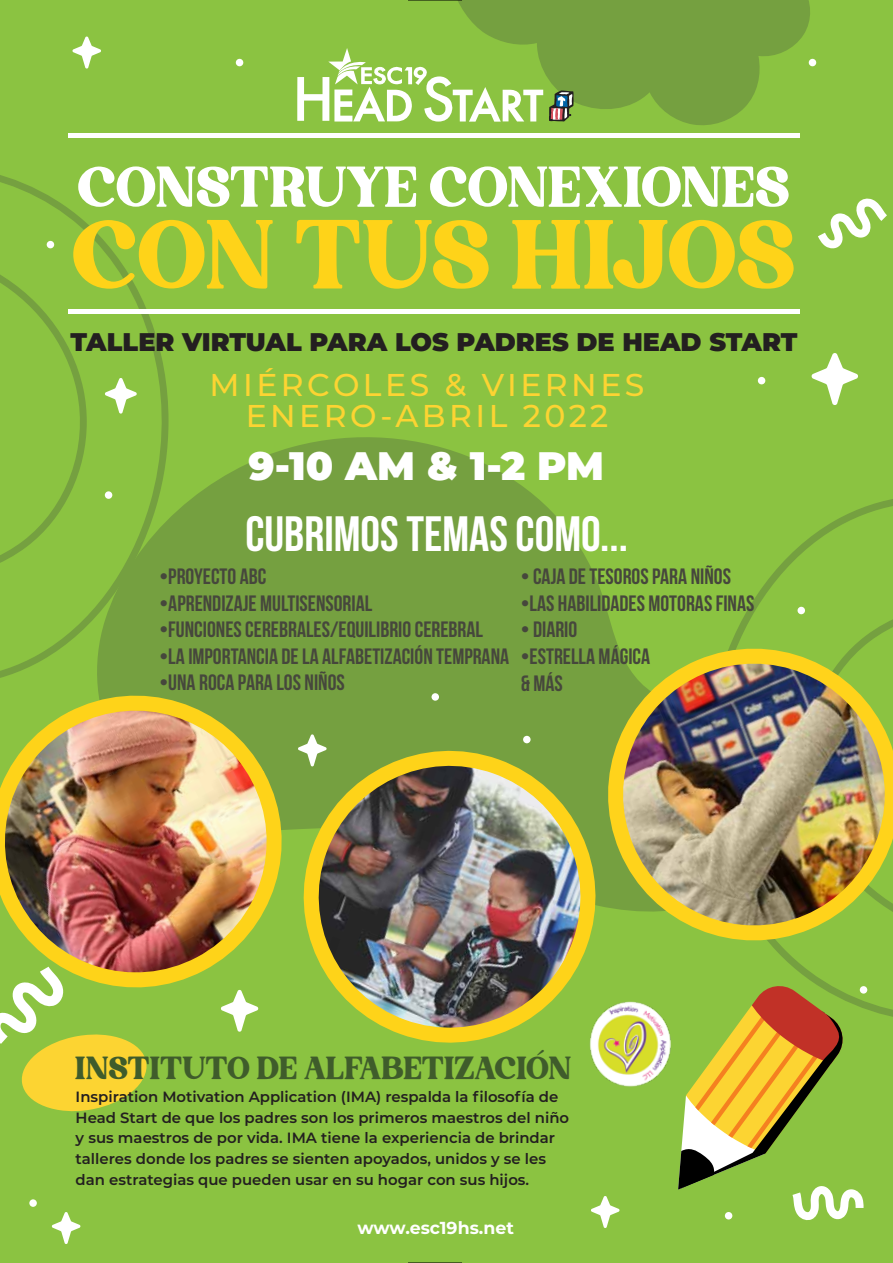
<style>
.page{position:relative;width:893px;height:1263px;background:#8bc341}
.page>*{position:absolute;margin:0;border:0;box-sizing:border-box;transform-origin:0 0}
.t1{font:95.1px "Grand Royal";letter-spacing:.03em;color:#fed319}
.t2{font:55.8px "Grand Royal";letter-spacing:.03em;color:#fff}
.t3{font:700 49.5px "Bebas Neue";color:#fff}
.t4{font:900 39.75px "Montserrat";color:#fff}
.t5{font:500 31.5px/31.5px "Montserrat";letter-spacing:.11em;color:#fcd432;text-align:center}
.t6{font:31.2px "Grand Royal";letter-spacing:.025em;color:#3f5c2b}
.t7{font:900 25.5px "Montserrat";color:#231f20}
.t8{font:22.2px/26.7px "Bebas Neue";color:#46473c}
.t9{font:700 17.4px "Montserrat";color:#fff}
.t10{font:600 14.85px/20.9px "Montserrat";color:#231f20}
</style>
<div class="page">
<svg style="left:458px;top:0;width:355px;height:125px;fill:#75a040"></svg>
<svg style="left:0;top:175px;width:169px;height:503px"></svg>
<svg style="left:0;top:267px;width:89px;height:301px"></svg>
<svg style="left:778px;top:499px;width:115px;height:518px"></svg>
<svg style="left:77px;top:414px;width:732px;height:327px;fill:#75a040"></svg>
<svg style="left:0;top:999px;width:147px;height:113px"></svg>
<div style="left:432px;top:693px;width:7px;height:8px;background:#fff;border-radius:50%"></div>
<div style="left:523px;top:736px;width:8px;height:7px;background:#fff;border-radius:50%"></div>
<div style="left:47px;top:241px;width:7px;height:7px;background:#fff;border-radius:50%"></div>
<svg style="left:52px;top:1212px;width:29px;height:32px"></svg>
<svg style="left:72px;top:36px;width:29px;height:33px"></svg>
<svg style="left:591px;top:1196px;width:29px;height:32px"></svg>
<svg style="left:105px;top:378px;width:32px;height:36px"></svg>
<div style="left:809px;top:59px;width:7px;height:7px;background:#fff;border-radius:50%"></div>
<div style="left:860px;top:986px;width:7px;height:7px;background:#fff;border-radius:50%"></div>
<svg style="left:298px;top:734px;width:29px;height:7px"></svg>
<svg style="left:811px;top:353px;width:47px;height:52px"></svg>
<svg style="left:818px;top:198px;width:69px;height:51px"></svg>
<div style="left:105px;top:491px;width:7px;height:8px;background:#fff;border-radius:50%"></div>
<div style="left:758px;top:377px;width:7px;height:7px;background:#fff;border-radius:50%"></div>
<div style="left:797px;top:607px;width:8px;height:7px;background:#fff;border-radius:50%"></div>
<div style="left:29px;top:1199px;width:8px;height:8px;background:#fff;border-radius:50%"></div>
<svg style="left:221px;top:999px;width:38px;height:33px"></svg>
<div style="left:236px;top:59px;width:7px;height:7px;background:#fff;border-radius:50%"></div>
<svg style="left:678px;top:982px;width:185px;height:239px"></svg>
<img style="left:0;top:683px;width:294px;height:316px">
<img style="left:577px;top:618px;width:316px;height:334px">
<img style="left:294px;top:741px;width:312px;height:302px">
<svg style="left:297px;top:48px;width:246px;height:74px"></svg>
<svg style="left:549px;top:90px;width:25px;height:31px"></svg>
<img style="left:586px;top:1000px;width:85px;height:87px">
<div style="left:68px;top:309px;width:731px;height:5px;background:#fff"></div>
<div style="left:68px;top:133px;width:731px;height:5px;background:#fff"></div>
<hr style="left:408px;top:0;width:54px;height:1px;background:#000">
<hr style="left:408px;top:1262px;width:54px;height:1px;background:#000">
<h2 class="t2" style="left:78px;top:153px;width:712px">CONSTRUYE CONEXIONES</h2>
<h1 class="t1" style="left:73px;top:197px;width:722px">CON TUS HIJOS</h1>
<h3 class="t7" style="left:71px;top:323px;width:729px">TALLER VIRTUAL PARA LOS PADRES DE HEAD START</h3>
<h3 class="t5" style="left:210px;top:368px;width:436px">MIÉRCOLES &amp; VIERNES<br>ENERO-ABRIL 2022</h3>
<h3 class="t4" style="left:249px;top:436px;width:357px">9-10 AM &amp; 1-2 PM</h3>
<h3 class="t3" style="left:245px;top:507px;width:384px">CUBRIMOS TEMAS COMO...</h3>
<h3 class="t8" style="left:160px;top:563px;width:108px">•PROYECTO ABC</h3>
<h3 class="t8" style="left:160px;top:589px;width:214px">•APRENDIZAJE MULTISENSORIAL</h3>
<h3 class="t8" style="left:160px;top:616px;width:325px">•FUNCIONES CEREBRALES/EQUILIBRIO CEREBRAL</h3>
<h3 class="t8" style="left:160px;top:642px;width:351px">•LA IMPORTANCIA DE LA ALFABETIZACIÓN TEMPRANA</h3>
<h3 class="t8" style="left:160px;top:669px;width:187px">•UNA ROCA PARA LOS NIÑOS</h3>
<h3 class="t8" style="left:521px;top:563px;width:212px">• CAJA DE TESOROS PARA NIÑOS</h3>
<h3 class="t8" style="left:521px;top:589px;width:235px">•LAS HABILIDADES MOTORAS FINAS</h3>
<h3 class="t8" style="left:521px;top:616px;width:58px">• DIARIO</h3>
<h3 class="t8" style="left:521px;top:643px;width:131px">•ESTRELLA MÁGICA &amp; MÁS</h3>
<h3 class="t6" style="left:76px;top:1049px;width:497px">INSTITUTO DE ALFABETIZACIÓN</h3>
<p class="t10" style="left:76px;top:1085px;width:495px">Inspiration Motivation Application (IMA) respalda la filosofía de Head Start de que los padres son los primeros maestros del niño y sus maestros de por vida. IMA tiene la experiencia de brindar talleres donde los padres se sienten apoyados, unidos y se les dan estrategias que pueden usar en su hogar con sus hijos.</p>
<p class="t9" style="left:358px;top:1216px;width:158px">www.esc19hs.net</p>
</div>
